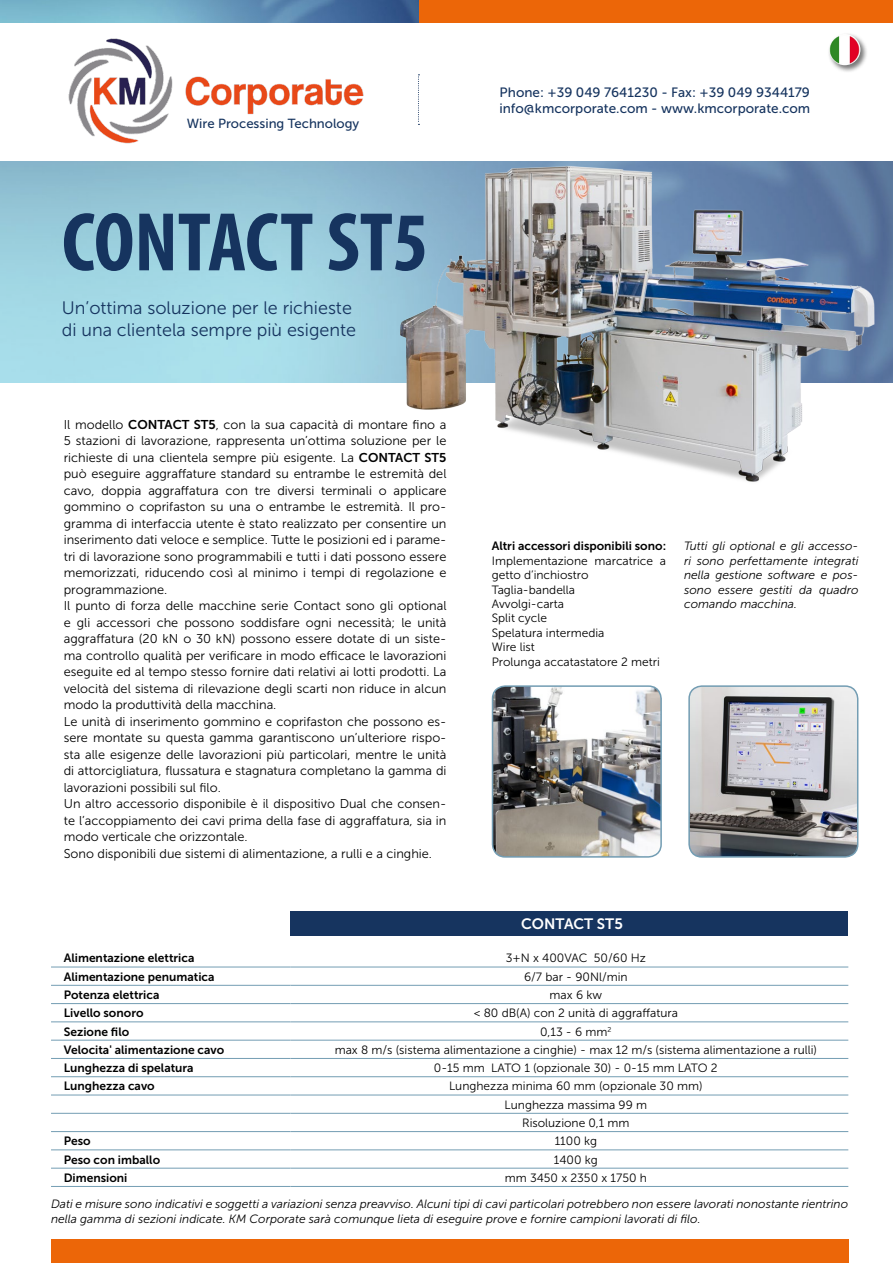
<style>
.page{position:relative;width:893px;height:1263px;background:#fff}
.page>*{position:absolute;margin:0;border:0;box-sizing:border-box;transform-origin:0 0}
.t1{font:700 condensed 84px "Myriad Pro";color:#16345f}
.t2{font:18px/21.6px "Museo Sans 300";color:#16345f}
.t3{font:15px "Museo Sans 700";color:#fff}
.t4{font:13.5px/16.2px "Museo Sans 500";color:#16345f}
.t5{font:13.2px "Museo Sans 500";color:#16345f}
.t6{font:12.75px/16.5px "Museo Sans 300";color:#000}
.t7{font:12px/14.4px "Museo Sans 300";color:#000}
.t8{font:italic 12px/14.4px "Museo Sans 300";color:#000;text-align:justify}
.t9{font:12px "Museo Sans 700";color:#000}
.s1{font-family:"Museo Sans 700"}
</style>
<div class="page">
<div style="left:51px;top:1239px;width:797px;height:24px;background:#ec6608"></div>
<img style="left:0;top:162px;width:893px;height:221px">
<img style="left:353px;top:123px;width:537px;height:359px">
<img style="left:492px;top:688px;width:167px;height:169px">
<div style="left:492px;top:685px;width:170px;height:173px;border:2px solid #739db3;border-radius:13px"></div>
<img style="left:691px;top:686px;width:167px;height:169px">
<div style="left:688px;top:685px;width:170px;height:173px;border:2px solid #739db3;border-radius:13px"></div>
<div style="left:827px;top:32px;width:41px;height:41px;background:#000;opacity:.53"></div>
<img style="left:829px;top:34px;width:31px;height:31px;border-radius:16px">
<div style="left:291px;top:911px;width:557px;height:24px;background:#16345f"></div>
<hr style="left:51px;top:967px;width:240px;height:1px;background:#739db3">
<hr style="left:291px;top:967px;width:557px;height:1px;background:#739db3">
<hr style="left:51px;top:985px;width:240px;height:1px;background:#739db3">
<hr style="left:291px;top:985px;width:557px;height:1px;background:#739db3">
<hr style="left:51px;top:1003px;width:240px;height:1px;background:#739db3">
<hr style="left:291px;top:1003px;width:557px;height:1px;background:#739db3">
<hr style="left:51px;top:1021px;width:240px;height:1px;background:#739db3">
<hr style="left:291px;top:1021px;width:557px;height:1px;background:#739db3">
<hr style="left:51px;top:1040px;width:240px;height:1px;background:#739db3">
<hr style="left:291px;top:1040px;width:557px;height:1px;background:#739db3">
<hr style="left:51px;top:1058px;width:240px;height:1px;background:#739db3">
<hr style="left:291px;top:1058px;width:557px;height:1px;background:#739db3">
<hr style="left:51px;top:1076px;width:240px;height:1px;background:#739db3">
<hr style="left:291px;top:1076px;width:557px;height:1px;background:#739db3">
<hr style="left:51px;top:1095px;width:240px;height:1px;background:#739db3">
<hr style="left:291px;top:1095px;width:557px;height:1px;background:#739db3">
<hr style="left:51px;top:1113px;width:240px;height:1px;background:#739db3">
<hr style="left:291px;top:1113px;width:557px;height:1px;background:#739db3">
<hr style="left:51px;top:1131px;width:240px;height:1px;background:#739db3">
<hr style="left:291px;top:1131px;width:557px;height:1px;background:#739db3">
<hr style="left:51px;top:1149px;width:240px;height:1px;background:#739db3">
<hr style="left:291px;top:1149px;width:557px;height:1px;background:#739db3">
<hr style="left:51px;top:1168px;width:240px;height:1px;background:#739db3">
<hr style="left:291px;top:1168px;width:557px;height:1px;background:#739db3">
<hr style="left:51px;top:1186px;width:240px;height:1px;background:#739db3">
<hr style="left:291px;top:1186px;width:557px;height:1px;background:#739db3">
<div style="left:412px;top:0;width:481px;height:23px;background:#ec6608"></div>
<img style="left:68px;top:38px;width:317px;height:116px">
<svg style="left:418px;top:74px;width:1px;height:51px"></svg>
<img style="left:0;top:0;width:418px;height:23px">
<p class="t5" style="left:187px;top:116px;width:174px">Wire Processing Technology</p>
<h1 class="t1" style="left:62px;top:190px;width:368px">CONTACT ST5</h1>
<h2 class="t2" style="left:62px;top:297px;width:296px">Un’ottima soluzione per le richieste di una clientela sempre più esigente</h2>
<p class="t6" style="left:64px;top:416px;width:384px">Il modello <span class="s1">CONTACT ST5</span>, con la sua capacità di montare fino a 5 stazioni di lavorazione, rappresenta un’ottima soluzione per le richieste di una clientela sempre più esigente. La <span class="s1">CONTACT ST5 </span>può eseguire aggraffature standard su entrambe le estremità del cavo, doppia aggraffatura con tre diversi terminali o applicare gommino o coprifaston su una o entrambe le estremità. Il pro&shy;gramma di interfaccia utente è stato realizzato per consentire un inserimento dati veloce e semplice. Tutte le posizioni ed i parame&shy;tri di lavorazione sono programmabili e tutti i dati possono essere memorizzati, riducendo così al minimo i tempi di regolazione e programmazione.<br>Il punto di forza delle macchine serie Contact sono gli optional e gli accessori che possono soddisfare ogni necessità; le unità aggraffatura (20 kN o 30 kN) possono essere dotate di un siste&shy;ma controllo qualità per verificare in modo efficace le lavorazioni eseguite ed al tempo stesso fornire dati relativi ai lotti prodotti. La velocità del sistema di rilevazione degli scarti non riduce in alcun modo la produttività della macchina.<br>Le unità di inserimento gommino e coprifaston che possono es&shy;sere montate su questa gamma garantiscono un’ulteriore rispo&shy;sta alle esigenze delle lavorazioni più particolari, mentre le unità di attorcigliatura, flussatura e stagnatura completano la gamma di lavorazioni possibili sul filo.<br>Un altro accessorio disponibile è il dispositivo Dual che consen&shy;te l’accoppiamento dei cavi prima della fase di aggraffatura, sia in modo verticale che orizzontale.<br>Sono disponibili due sistemi di alimentazione, a rulli e a cinghie.</p>
<p class="t4" style="left:499px;top:84px;width:312px">Phone: +39 049 7641230 - Fax: +39 049 9344179 info@kmcorporate.com - www.kmcorporate.com</p>
<p class="t9" style="left:492px;top:539px;width:176px">Altri accessori disponibili sono:</p>
<p class="t7" style="left:492px;top:553px;width:176px">Implementazione marcatrice a getto d’inchiostro<br>Taglia-bandella<br>Avvolgi-carta<br>Split cycle<br>Spelatura intermedia<br>Wire list<br>Prolunga accatastatore 2 metri</p>
<p class="t8" style="left:684px;top:539px;width:176px">Tutti gli optional e gli accesso&shy;ri sono perfettamente integrati nella gestione software e pos&shy;sono essere gestiti da quadro comando macchina.</p>
<p class="t3" style="left:521px;top:916px;width:103px">CONTACT ST5</p>
<p class="t9" style="left:64px;top:951px;width:132px">Alimentazione elettrica</p>
<p class="t7" style="left:506px;top:951px;width:141px">3+N x 400VAC 50/60 Hz</p>
<p class="t9" style="left:64px;top:970px;width:152px">Alimentazione penumatica</p>
<p class="t7" style="left:524px;top:969px;width:105px">6/7 bar - 90Nl/min</p>
<p class="t9" style="left:64px;top:988px;width:97px">Potenza elettrica</p>
<p class="t7" style="left:550px;top:988px;width:54px">max 6 kw</p>
<p class="t9" style="left:64px;top:1006px;width:81px">Livello sonoro</p>
<p class="t7" style="left:474px;top:1006px;width:206px">&lt; 80 dB(A) con 2 unità di aggraffatura</p>
<p class="t9" style="left:64px;top:1025px;width:67px">Sezione filo</p>
<p class="t7" style="left:540px;top:1024px;width:73px">0,13 - 6 mm<sup>2</sup></p>
<p class="t9" style="left:64px;top:1043px;width:162px">Velocita' alimentazione cavo</p>
<p class="t7" style="left:335px;top:1042px;width:484px">max 8 m/s (sistema alimentazione a cinghie) - max 12 m/s (sistema alimentazione a rulli)</p>
<p class="t9" style="left:64px;top:1061px;width:131px">Lunghezza di spelatura</p>
<p class="t7" style="left:434px;top:1061px;width:285px">0-15 mm LATO 1 (opzionale 30) - 0-15 mm LATO 2</p>
<p class="t9" style="left:64px;top:1079px;width:92px">Lunghezza cavo</p>
<p class="t7" style="left:449px;top:1077px;width:255px;line-height:18.3px;text-align:center">Lunghezza minima 60 mm (opzionale 30 mm)<br>Lunghezza massima 99 m<br>Risoluzione 0,1 mm</p>
<p class="t9" style="left:64px;top:1134px;width:28px">Peso</p>
<p class="t7" style="left:555px;top:1134px;width:44px">1100 kg</p>
<p class="t9" style="left:64px;top:1153px;width:98px">Peso con imballo</p>
<p class="t7" style="left:554px;top:1152px;width:45px">1400 kg</p>
<p class="t9" style="left:64px;top:1171px;width:65px">Dimensioni</p>
<p class="t7" style="left:505px;top:1170px;width:144px">mm 3450 x 2350 x 1750 h</p>
<p class="t8" style="left:51px;top:1197px;width:799px">Dati e misure sono indicativi e soggetti a variazioni senza preavviso. Alcuni tipi di cavi particolari potrebbero non essere lavorati nonostante rientrino nella gamma di sezioni indicate. KM Corporate sarà comunque lieta di eseguire prove e fornire campioni lavorati di filo.</p>
</div>
